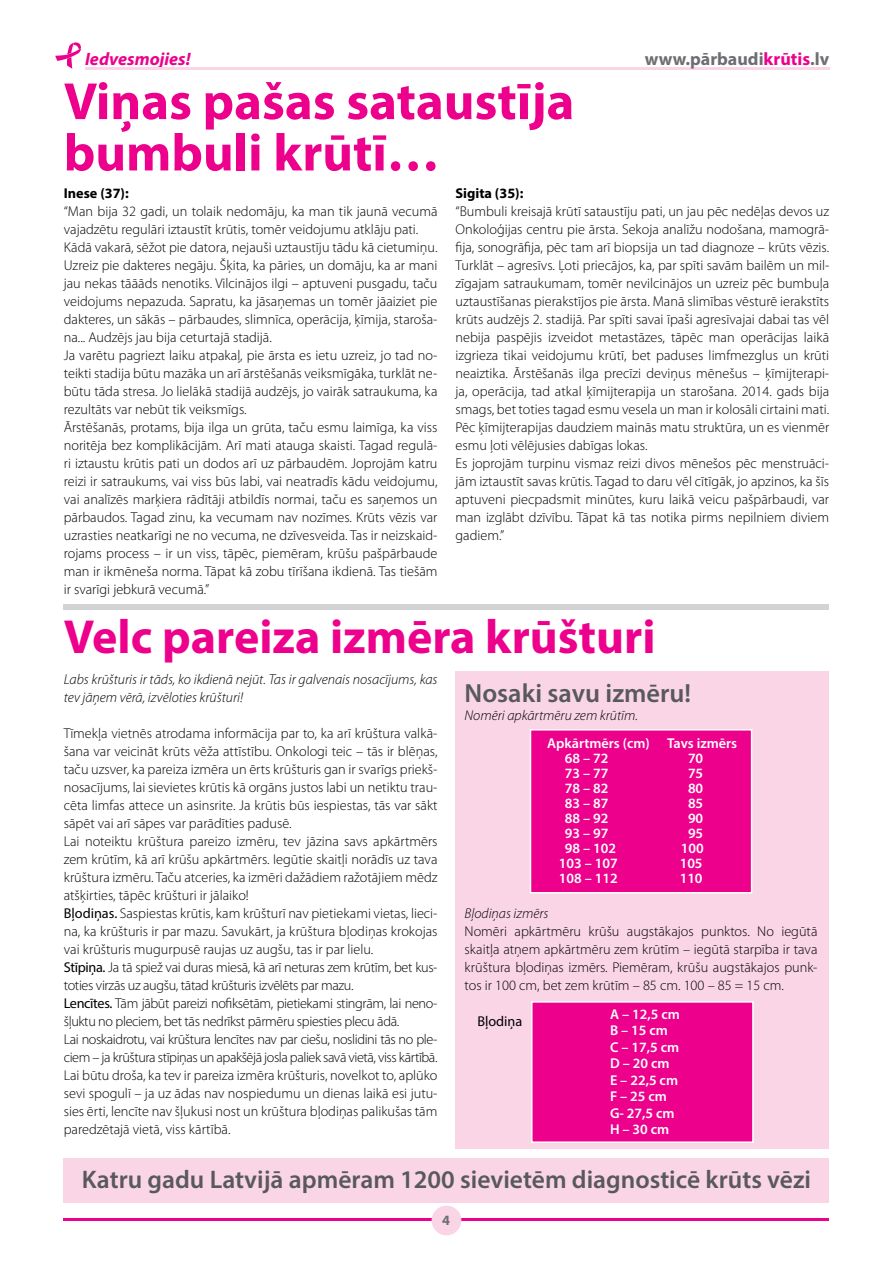
<style>
.page{position:relative;width:893px;height:1263px;background:#fff}
.page>*{position:absolute;margin:0;border:0;box-sizing:border-box;transform-origin:0 0}
.t1{font:700 52.8px/51.3px "Myriad Pro";color:#ec008c}
.t2{font:700 48px "Myriad Pro";color:#ec008c}
.t3{font:600 26.4px "Myriad Pro";color:#58595b}
.t4{font:600 25.5px "Myriad Pro";color:#58595b}
.t5{font:700 18px "Myriad Pro";color:#6d6e71}
.t6{font:italic 700 18px "Myriad Pro";color:#ec008c}
.t7{font:300 14.25px/18px "Myriad Pro";color:#000}
.t8{font:600 14.25px/16.5px "Myriad Pro";color:#fff}
.t9{font:italic 300 14.25px/18px "Myriad Pro";color:#000}
.t10{font:700 14.25px "Myriad Pro";color:#000}
.t11{font:14.25px "Myriad Pro";color:#000}
.t12{font:700 14.25px "Myriad Pro";color:#6d6e71}
.s1{color:#ec008c}
.s2{font-weight:400}
</style>
<div class="page">
<hr style="left:85px;top:67px;width:744px;height:3px;background:#fad5e6">
<hr style="left:64px;top:1218px;width:765px;height:2px;background:#ec008c">
<div style="left:432px;top:1205px;width:29px;height:30px;background:#fad5e6;border-radius:50%"></div>
<div style="left:455px;top:671px;width:374px;height:478px;background:#fad5e6"></div>
<div style="left:64px;top:604px;width:765px;height:6px;background:#d1d3d4"></div>
<svg style="left:55px;top:42px;width:26px;height:27px"></svg>
<div style="left:531px;top:1001px;width:223px;height:142px;background:#ec008c;border:2px solid #fff"></div>
<div style="left:530px;top:729px;width:222px;height:164px;background:#ec008c;border:2px solid #fff"></div>
<div style="left:64px;top:1158px;width:765px;height:44px;background:#fad5e6"></div>
<p class="t6" style="left:85px;top:47px;width:107px">Iedvesmojies!</p>
<h1 class="t1" style="left:64px;top:74px;width:512px">Viņas pašas sataustīja bumbuli krūtī…</h1>
<p class="t5" style="left:645px;top:47px;width:186px">www.pārbaudi<span class="s1">krūtis</span>.lv</p>
<p class="t10" style="left:64px;top:184px;width:67px">Inese (37):</p>
<p class="t7" style="left:64px;top:202px;width:375px">“Man bija 32 gadi, un tolaik nedomāju, ka man tik jaunā vecumā vajadzētu regulāri iztaustīt krūtis, tomēr veidojumu atklāju pati.<br>Kādā vakarā, sēžot pie datora, nejauši uztaustīju tādu kā cietumiņu.<br>Uzreiz pie dakteres negāju. Šķita, ka pāries, un domāju, ka ar mani jau nekas tāāāds nenotiks. Vilcinājos ilgi – aptuveni pusgadu, taču veidojums nepazuda. Sapratu, ka jāsaņemas un tomēr jāaiziet pie dakteres, un sākās – pārbaudes, slimnīca, operācija, ķīmija, staroša&shy;na... Audzējs jau bija ceturtajā stadijā.<br>Ja varētu pagriezt laiku atpakaļ, pie ārsta es ietu uzreiz, jo tad no&shy;teikti stadija būtu mazāka un arī ārstēšanās veiksmīgāka, turklāt ne&shy;būtu tāda stresa. Jo lielākā stadijā audzējs, jo vairāk satraukuma, ka rezultāts var nebūt tik veiksmīgs.<br>Ārstēšanās, protams, bija ilga un grūta, taču esmu laimīga, ka viss noritēja bez komplikācijām. Arī mati atauga skaisti. Tagad regulā&shy;ri iztaustu krūtis pati un dodos arī uz pārbaudēm. Joprojām katru reizi ir satraukums, vai viss būs labi, vai neatradīs kādu veidojumu, vai analīzēs marķiera rādītāji atbildīs normai, taču es saņemos un pārbaudos. Tagad zinu, ka vecumam nav nozīmes. Krūts vēzis var uzrasties neatkarīgi ne no vecuma, ne dzīvesveida. Tas ir neizskaid&shy;rojams process – ir un viss, tāpēc, piemēram, krūšu pašpārbaude man ir ikmēneša norma. Tāpat kā zobu tīrīšana ikdienā. Tas tiešām ir svarīgi jebkurā vecumā.”</p>
<p class="t10" style="left:455px;top:184px;width:69px">Sigita (35):</p>
<p class="t7" style="left:455px;top:202px;width:375px">“Bumbuli kreisajā krūtī sataustīju pati, un jau pēc nedēļas devos uz Onkoloģijas centru pie ārsta. Sekoja analīžu nodošana, mamogrā&shy;fija, sonogrāfija, pēc tam arī biopsija un tad diagnoze – krūts vēzis.<br>Turklāt – agresīvs. Ļoti priecājos, ka, par spīti savām bailēm un mil&shy;zīgajam satraukumam, tomēr nevilcinājos un uzreiz pēc bumbuļa uztaustīšanas pierakstījos pie ārsta. Manā slimības vēsturē ierakstīts krūts audzējs 2. stadijā. Par spīti savai īpaši agresīvajai dabai tas vēl nebija paspējis izveidot metastāzes, tāpēc man operācijas laikā izgrieza tikai veidojumu krūtī, bet paduses limfmezglus un krūti neaiztika. Ārstēšanās ilga precīzi deviņus mēnešus – ķīmijterapi&shy;ja, operācija, tad atkal ķīmijterapija un starošana. 2014. gads bija smags, bet toties tagad esmu vesela un man ir kolosāli cirtaini mati.<br>Pēc ķīmijterapijas daudziem mainās matu struktūra, un es vienmēr esmu ļoti vēlējusies dabīgas lokas.<br>Es joprojām turpinu vismaz reizi divos mēnešos pēc menstruāci&shy;jām iztaustīt savas krūtis. Tagad to daru vēl cītīgāk, jo apzinos, ka šīs aptuveni piecpadsmit minūtes, kuru laikā veicu pašpārbaudi, var man izglābt dzīvību. Tāpat kā tas notika pirms nepilniem diviem gadiem.”</p>
<h2 class="t2" style="left:64px;top:606px;width:593px">Velc pareiza izmēra krūšturi</h2>
<h3 class="t3" style="left:465px;top:676px;width:228px">Nosaki savu izmēru!</h3>
<p class="t9" style="left:465px;top:706px;width:175px">Nomēri apkārtmēru zem krūtīm.</p>
<p class="t9" style="left:64px;top:671px;width:375px">Labs krūšturis ir tāds, ko ikdienā nejūt. Tas ir galvenais nosacījums, kas tev jāņem vērā, izvēloties krūšturi!</p>
<p class="t7" style="left:64px;top:724px;width:375px">Tīmekļa vietnēs atrodama informācija par to, ka arī krūštura valkā&shy;šana var veicināt krūts vēža attīstību. Onkologi teic – tās ir blēņas, taču uzsver, ka pareiza izmēra un ērts krūšturis gan ir svarīgs priekš&shy;nosacījums, lai sievietes krūtis kā orgāns justos labi un netiktu trau&shy;cēta limfas attece un asinsrite. Ja krūtis būs iespiestas, tās var sākt sāpēt vai arī sāpes var parādīties padusē.<br>Lai noteiktu krūštura pareizo izmēru, tev jāzina savs apkārtmērs zem krūtīm, kā arī krūšu apkārtmērs. Iegūtie skaitļi norādīs uz tava krūštura izmēru. Taču atceries, ka izmēri dažādiem ražotājiem mēdz atšķirties, tāpēc krūšturi ir jālaiko!<br><span class="s2">Bļodiņas.</span> Saspiestas krūtis, kam krūšturī nav pietiekami vietas, lieci&shy;na, ka krūšturis ir par mazu. Savukārt, ja krūštura bļodiņas krokojas vai krūšturis mugurpusē raujas uz augšu, tas ir par lielu.<br><span class="s2">Stīpiņa.</span> Ja tā spiež vai duras miesā, kā arī neturas zem krūtīm, bet kus&shy;toties virzās uz augšu, tātad krūšturis izvēlēts par mazu.<br><span class="s2">Lencītes.</span> Tām jābūt pareizi nofiksētām, pietiekami stingrām, lai neno&shy;šļuktu no pleciem, bet tās nedrīkst pārmēru spiesties plecu ādā.<br>Lai noskaidrotu, vai krūštura lencītes nav par ciešu, noslidini tās no ple&shy;ciem – ja krūštura stīpiņas un apakšējā josla paliek savā vietā, viss kārtībā.<br>Lai būtu droša, ka tev ir pareiza izmēra krūšturis, novelkot to, aplūko sevi spogulī – ja uz ādas nav nospiedumu un dienas laikā esi jutu&shy;sies ērti, lencīte nav šļukusi nost un krūštura bļodiņas palikušas tām paredzētajā vietā, viss kārtībā.</p>
<p class="t8" style="left:565px;top:735px;width:174px;line-height:15px;text-indent:-18px">Apkārtmērs (cm) Tavs izmērs<br>68 – 72</p>
<p class="t8" style="left:688px;top:749px;width:17px">70</p>
<p class="t8" style="left:565px;top:764px;width:45px">73 – 77</p>
<p class="t8" style="left:688px;top:764px;width:17px">75</p>
<p class="t8" style="left:565px;top:779px;width:45px">78 – 82</p>
<p class="t8" style="left:688px;top:779px;width:17px">80</p>
<p class="t8" style="left:565px;top:794px;width:45px">83 – 87</p>
<p class="t8" style="left:688px;top:794px;width:17px">85</p>
<p class="t8" style="left:565px;top:809px;width:45px">88 – 92</p>
<p class="t8" style="left:688px;top:809px;width:17px">90</p>
<p class="t8" style="left:565px;top:824px;width:45px">93 – 97</p>
<p class="t8" style="left:688px;top:824px;width:17px">95</p>
<p class="t8" style="left:565px;top:839px;width:53px">98 – 102</p>
<p class="t8" style="left:681px;top:839px;width:24px">100</p>
<p class="t8" style="left:559px;top:854px;width:60px">103 – 107</p>
<p class="t8" style="left:680px;top:854px;width:24px">105</p>
<p class="t8" style="left:559px;top:869px;width:60px">108 – 112</p>
<p class="t8" style="left:680px;top:869px;width:24px">110</p>
<p class="t9" style="left:465px;top:904px;width:85px">Bļodiņas izmērs</p>
<p class="t7" style="left:465px;top:922px;width:354px;text-align:justify">Nomēri apkārtmēru krūšu augstākajos punktos. No iegūtā skaitļa atņem apkārtmēru zem krūtīm – iegūtā starpība ir tava krūštura bļodiņas izmērs. Piemēram, krūšu augstākajos punk&shy;tos ir 100 cm, bet zem krūtīm – 85 cm. 100 – 85 = 15 cm.</p>
<p class="t11" style="left:477px;top:1012px;width:47px">Bļodiņa</p>
<p class="t8" style="left:610px;top:1005px;width:71px">A – 12,5 cm<br>B – 15 cm<br>C – 17,5 cm<br>D – 20 cm<br>E – 22,5 cm<br>F – 25 cm<br>G- 27,5 cm<br>H – 30 cm</p>
<h3 class="t4" style="left:82px;top:1163px;width:731px">Katru gadu Latvijā apmēram 1200 sievietēm diagnosticē krūts vēzi</h3>
<p class="t12" style="left:442px;top:1211px;width:9px">4</p>
</div>
